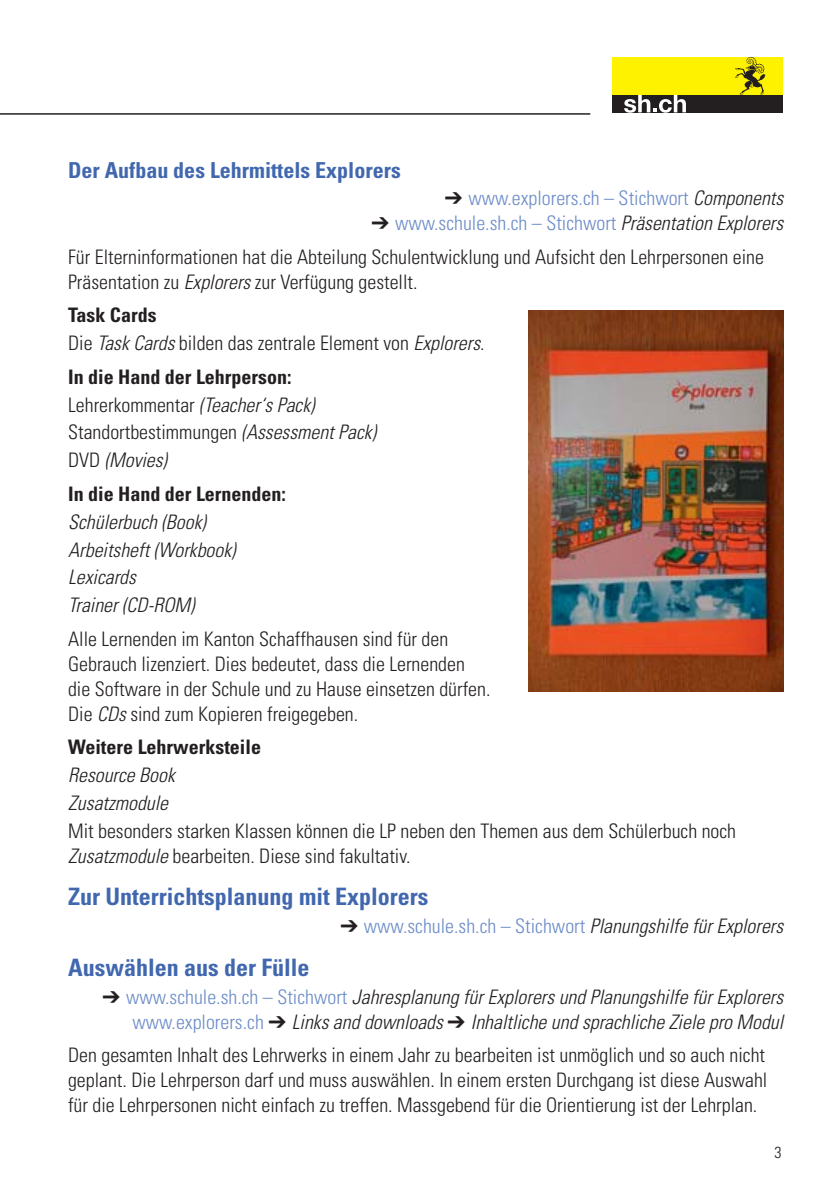
<style>
.page{position:relative;width:840px;height:1191px;background:#fff}
.page>*{position:absolute;margin:0;border:0;box-sizing:border-box;transform-origin:0 0}
.t1{font:700 condensed 24px "Univers";color:#4168af}
.t2{font:700 condensed 22px "Univers";color:#4168af}
.t3{font:300 condensed 20px/25px "Univers";color:#231f20}
.t4{font:italic 300 condensed 20px/27.8px "Univers";color:#231f20}
.t5{font:300 condensed 20px/25px "Univers";color:#6c8cc7;text-align:right}
.t6{font:700 condensed 20px "Univers";color:#231f20}
.t7{font:300 condensed 16px "Univers";color:#231f20}
.s1{font-style:italic;color:#231f20}
.s2{font-style:italic}
.s3{font-weight:700}
.s4{font-weight:700;font-style:normal}
.s5{font-style:normal}
.s6{font-style:normal;color:#6c8cc7}
</style>
<div class="page">
<hr style="left:0;top:113px;width:590px;height:1px;background:#231f20">
<div style="left:612px;top:94px;width:170px;height:19px;background:#231f20"></div>
<svg style="left:624px;top:95px;width:61px;height:18px"></svg>
<div style="left:612px;top:57px;width:170px;height:38px;background:#fff200"></div>
<svg style="left:735px;top:57px;width:29px;height:38px"></svg>
<img style="left:528px;top:311px;width:254px;height:381px">
<p class="t2" style="left:68px;top:162px;width:334px">Der Aufbau des Lehrmittels Explorers</p>
<p class="t5" style="left:395px;top:188px;width:389px">www.explorers.ch – Stichwort <span class="s1">Components </span>www.schule.sh.ch – Stichwort <span class="s1">Präsentation Explorers</span></p>
<p class="t3" style="left:68px;top:246px;width:697px">Für Elterninformationen hat die Abteilung Schulentwicklung und Aufsicht den Lehrpersonen eine<br>Präsentation zu <span class="s2">Explorers</span> zur Verfügung gestellt.</p>
<p class="t3" style="left:68px;top:303px;width:418px;line-height:27.8px"><span class="s3">Task Cards<br></span>Die <span class="s2">Task Cards</span> bilden das zentrale Element von <span class="s2">Explorers</span>.</p>
<p class="t4" style="left:68px;top:365px;width:309px"><span class="s4">In die Hand der Lehrperson:<br></span><span class="s5">Lehrerkommentar</span> (Teacher‘s Pack)<br><span class="s5">Standortbestimmungen</span> (Assessment Pack)<br><span class="s5">DVD</span> (Movies)</p>
<p class="t6" style="left:68px;top:486px;width:219px">In die Hand der Lernenden:</p>
<p class="t4" style="left:68px;top:510px;width:169px">Schülerbuch (Book)<br>Arbeitsheft (Workbook)<br>Lexicards<br>Trainer (CD-ROM)</p>
<p class="t3" style="left:68px;top:628px;width:423px">Alle Lernenden im Kanton Schaffhausen sind für den Gebrauch lizenziert. Dies bedeutet, dass die Lernenden die Software in der Schule und zu Hause einsetzen dürfen.<br>Die <span class="s2">CDs</span> sind zum Kopieren freigegeben.</p>
<p class="t6" style="left:68px;top:740px;width:194px">Weitere Lehrwerksteile</p>
<p class="t4" style="left:68px;top:763px;width:108px">Resource Book<br>Zusatzmodule</p>
<p class="t3" style="left:68px;top:820px;width:669px">Mit besonders starken Klassen können die LP neben den Themen aus dem Schülerbuch noch<br><span class="s2">Zusatzmodule</span> bearbeiten. Diese sind fakultativ.</p>
<p class="t1" style="left:68px;top:888px;width:361px">Zur Unterrichtsplanung mit Explorers</p>
<p class="t5" style="left:364px;top:915px;width:420px">www.schule.sh.ch – Stichwort <span class="s1">Planungshilfe für Explorers</span></p>
<p class="t1" style="left:68px;top:958px;width:243px">Auswählen aus der Fülle</p>
<p class="t4" style="left:132px;top:986px;width:651px;line-height:25px;text-indent:-6px"><span class="s6">www.schule.sh.ch – Stichwort</span> Jahresplanung für Explorers und Planungshilfe für Explorers <span class="s6">www.explorers.ch</span></p>
<p class="t4" style="left:291px;top:1009px;width:153px">Links and downloads</p>
<p class="t4" style="left:470px;top:1009px;width:314px">Inhaltliche und sprachliche Ziele pro Modul</p>
<p class="t3" style="left:68px;top:1044px;width:700px;text-align:justify">Den gesamten Inhalt des Lehrwerks in einem Jahr zu bearbeiten ist unmöglich und so auch nicht geplant. Die Lehrperson darf und muss auswählen. In einem ersten Durchgang ist diese Auswahl für die Lehrpersonen nicht einfach zu treffen. Massgebend für die Orientierung ist der Lehrplan.</p>
<p class="t7" style="left:774px;top:1146px;width:9px">3</p>
</div>
